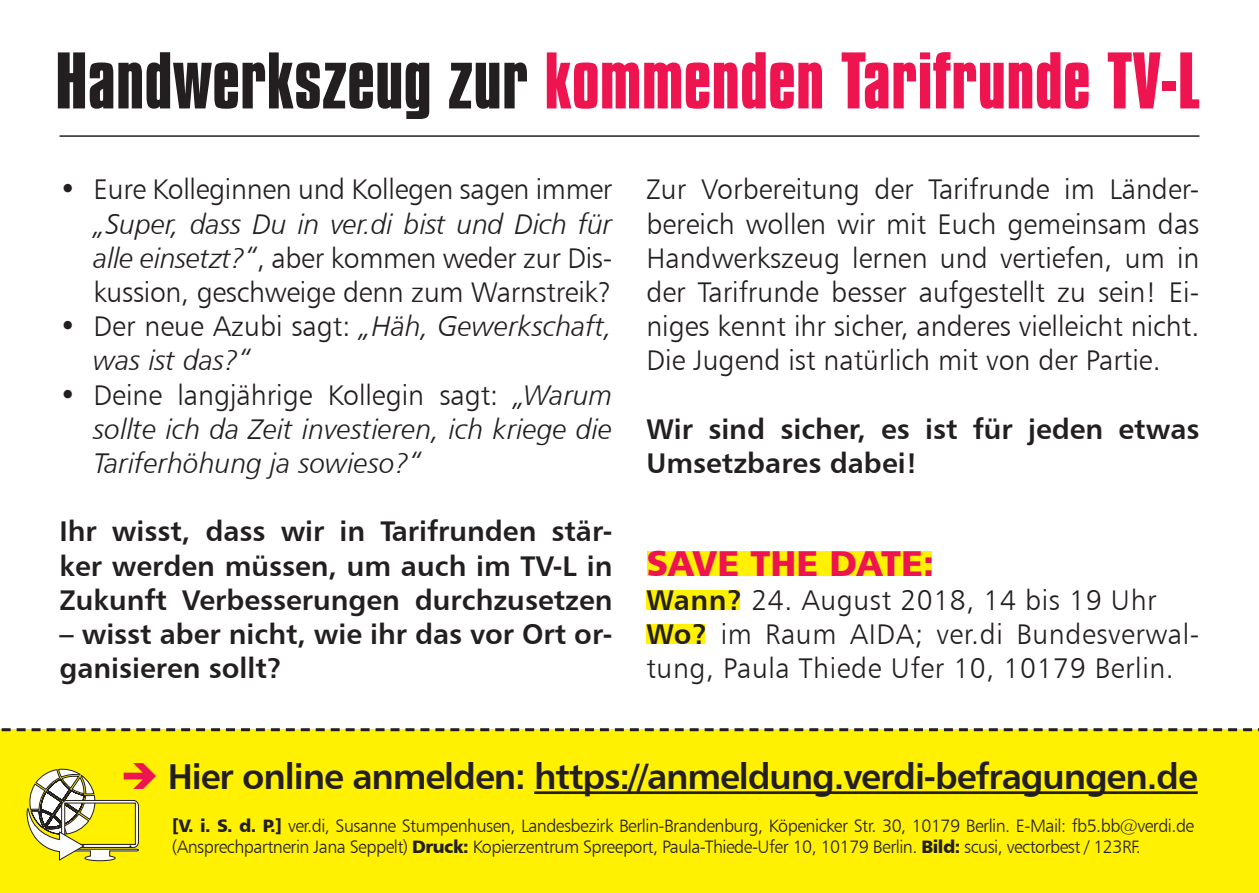
<style>
.page{position:relative;width:1259px;height:893px;background:#fff}
.page>*{position:absolute;margin:0;border:0;box-sizing:border-box;transform-origin:0 0}
.t1{font:700 69px "Compacta BT";letter-spacing:.005em;color:#ed1450}
.t2{font:36px "Humanist 777 BT Bold B";letter-spacing:-.03em;color:#231f20}
.t3{font:36px "Humanist 777 BT Black B";color:#ed1450}
.t4{font:28.5px/34.2px "Humanist 777 BT Light B";color:#231f20}
.t5{font:28.5px/34.2px "Humanist 777 BT Bold B";color:#231f20}
.t6{font:28.5px/34.2px "Humanist 777 BT Light Italic B";color:#231f20}
.t7{font:28.5px/34.2px "Humanist 777 BT Light B";letter-spacing:.02em;color:#231f20}
.t8{font:18px/21px "Humanist 777 BT Light B";letter-spacing:-.03em;color:#231f20}
.s1{color:#231f20}
.s2{font-family:"Humanist 777 BT Light Italic B"}
.s3{font-family:"Humanist 777 BT Bold B"}
.s4{color:#ed1450}
.s5{font-family:"Humanist 777 BT Black B"}
</style>
<div class="page">
<div style="left:646px;top:624px;width:59px;height:20px;background:#fff101"></div>
<div style="left:646px;top:590px;width:94px;height:20px;background:#fff101"></div>
<div style="left:646px;top:551px;width:285px;height:25px;background:#fff101"></div>
<hr style="left:60px;top:135px;width:1139px;height:2px;background:#231f20">
<div style="left:0;top:728px;width:1259px;height:165px;background:#fff101"></div>
<hr style="left:534px;top:791px;width:663px;height:3px;background:#231f20">
<svg style="left:26px;top:768px;width:113px;height:93px"></svg>
<h1 class="t1" style="left:55px;top:39px;width:1147px"><span class="s1">Handwerkszeug zur</span> kommenden Tarifrunde TV-L</h1>
<p class="t4" style="left:60px;top:172px;width:554px">• Eure Kolleginnen und Kollegen sagen immer</p>
<p class="t6" style="left:94px;top:206px;width:520px">„Super, dass Du in ver.di bist und Dich für</p>
<p class="t4" style="left:94px;top:240px;width:520px"><span class="s2">alle einsetzt?“</span>, aber kommen weder zur Dis&shy;kussion, geschweige denn zum Warnstreik?</p>
<p class="t4" style="left:60px;top:309px;width:554px">• Der neue Azubi sagt: <span class="s2">„Häh, Gewerkschaft,</span></p>
<p class="t6" style="left:94px;top:343px;width:159px">was ist das?“</p>
<p class="t4" style="left:59px;top:377px;width:554px">• Deine langjährige Kollegin sagt: <span class="s2">„Warum</span></p>
<p class="t6" style="left:94px;top:411px;width:520px">sollte ich da Zeit investieren, ich kriege die<br>Tariferhöhung ja sowieso?“</p>
<p class="t5" style="left:59px;top:514px;width:554px;text-align:justify">Ihr wisst, dass wir in Tarifrunden stär&shy;ker werden müssen, um auch im TV-L in Zukunft Verbesserungen durchzusetzen</p>
<p class="t5" style="left:59px;top:616px;width:554px">– wisst aber nicht, wie ihr das vor Ort or&shy;ganisieren sollt?</p>
<p class="t4" style="left:646px;top:172px;width:554px;text-align:justify">Zur Vorbereitung der Tarifrunde im Länder&shy;bereich wollen wir mit Euch gemeinsam das Handwerkszeug lernen und vertiefen, um in der Tarifrunde besser aufgestellt zu sein! Ei&shy;niges kennt ihr sicher, anderes vielleicht nicht.<br>Die Jugend ist natürlich mit von der Partie.</p>
<p class="t5" style="left:646px;top:411px;width:554px">Wir sind sicher, es ist für jeden etwas<br>Umsetzbares dabei!</p>
<p class="t3" style="left:646px;top:540px;width:289px">SAVE THE DATE:</p>
<p class="t7" style="left:646px;top:582px;width:554px"><span class="s3">Wann?</span> 24. August 2018, 14 bis 19 Uhr<br><span class="s3">Wo?</span> im Raum AIDA; ver.di Bundesverwal&shy;tung, Paula Thiede Ufer 10, 10179 Berlin.</p>
<p class="t2" style="left:121px;top:754px;width:1078px"><span class="s4">➔</span> Hier online anmelden: https://anmeldung.verdi-befragungen.de</p>
<p class="t8" style="left:172px;top:815px;width:1024px"><span class="s5">[V. i. S. d. P.]</span> ver.di, Susanne Stumpenhusen, Landesbezirk Berlin-Brandenburg, Köpenicker Str. 30, 10179 Berlin. E-Mail: fb5.bb@verdi.de (Ansprechpartnerin Jana Seppelt) <span class="s5">Druck:</span> Kopierzentrum Spreeport, Paula-Thiede-Ufer 10, 10179 Berlin. <span class="s5">Bild:</span> scusi, vectorbest / 123RF.</p>
</div>
